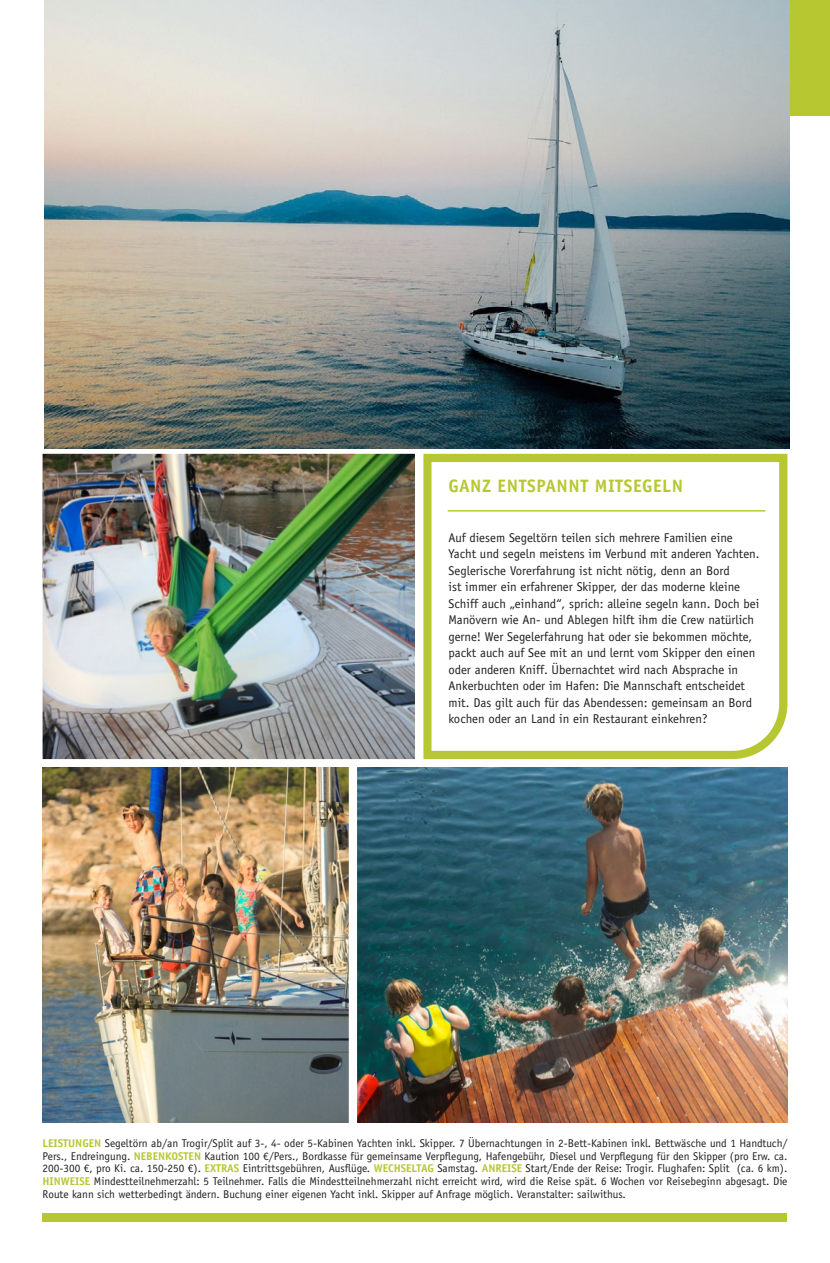
<style>
.page{position:relative;width:830px;height:1263px;background:#fff}
.page>*{position:absolute;margin:0;border:0;box-sizing:border-box;transform-origin:0 0}
.t1{font:700 18px "Officina Sans Std";letter-spacing:.03em;color:#b7c732}
.t2{font:12.75px/16.5px "Officina Sans Std";color:#231f20}
.t3{font:11.25px/12.8px "Officina Sans Std";color:#231f20;text-align:justify}
.s1{font-weight:700;color:#b7c732}
</style>
<div class="page">
<div style="left:787px;top:0;width:42px;height:116px;background:#b7c732"></div>
<img style="left:43px;top:454px;width:372px;height:305px">
<img style="left:43px;top:767px;width:744px;height:355px">
<img style="left:45px;top:0;width:744px;height:449px">
<svg style="left:423px;top:453px;width:365px;height:307px"></svg>
<div style="left:43px;top:1213px;width:744px;height:8px;background:#b7c732"></div>
<div style="left:348px;top:765px;width:9px;height:365px;background:#fff"></div>
<hr style="left:447px;top:510px;width:318px;height:2px;background:#b7c732">
<h1 class="t1" style="left:448px;top:475px;width:236px">GANZ ENTSPANNT MITSEGELN</h1>
<p class="t2" style="left:448px;top:529px;width:312px">Auf diesem Segeltörn teilen sich mehrere Familien eine Yacht und segeln meistens im Verbund mit anderen Yachten.<br>Seglerische Vorerfahrung ist nicht nötig, denn an Bord<br>ist immer ein erfahrener Skipper, der das moderne kleine Schiff auch „einhand“, sprich: alleine segeln kann. Doch bei Manövern wie An- und Ablegen hilft ihm die Crew natürlich gerne! Wer Segelerfahrung hat oder sie bekommen möchte, packt auch auf See mit an und lernt vom Skipper den einen oder anderen Kniff. Übernachtet wird nach Absprache in Ankerbuchten oder im Hafen: Die Mannschaft entscheidet mit. Das gilt auch für das Abendessen: gemeinsam an Bord kochen oder an Land in ein Restaurant einkehren?</p>
<p class="t3" style="left:43px;top:1136px;width:746px"><span class="s1">LEISTUNGEN</span> Segeltörn ab/an Trogir/Split auf 3-, 4- oder 5-Kabinen Yachten inkl. Skipper. 7 Übernachtungen in 2-Bett-Kabinen inkl. Bettwäsche und 1 Handtuch/ Pers., Endreingung. <span class="s1">NEBENKOSTEN</span> Kaution 100 €/Pers., Bordkasse für gemeinsame Verpflegung, Hafengebühr, Diesel und Verpflegung für den Skipper (pro Erw. ca.<br>200-300 €, pro Ki. ca. 150-250 €). <span class="s1">EXTRAS</span> Eintrittsgebühren, Ausflüge. <span class="s1">WECHSELTAG</span> Samstag. <span class="s1">ANREISE</span> Start/Ende der Reise: Trogir. Flughafen: Split (ca. 6 km).<br><span class="s1">HINWEISE</span> Mindestteilnehmerzahl: 5 Teilnehmer. Falls die Mindestteilnehmerzahl nicht erreicht wird, wird die Reise spät. 6 Wochen vor Reisebeginn abgesagt. Die Route kann sich wetterbedingt ändern. Buchung einer eigenen Yacht inkl. Skipper auf Anfrage möglich. Veranstalter: sailwithus.</p>
</div>
